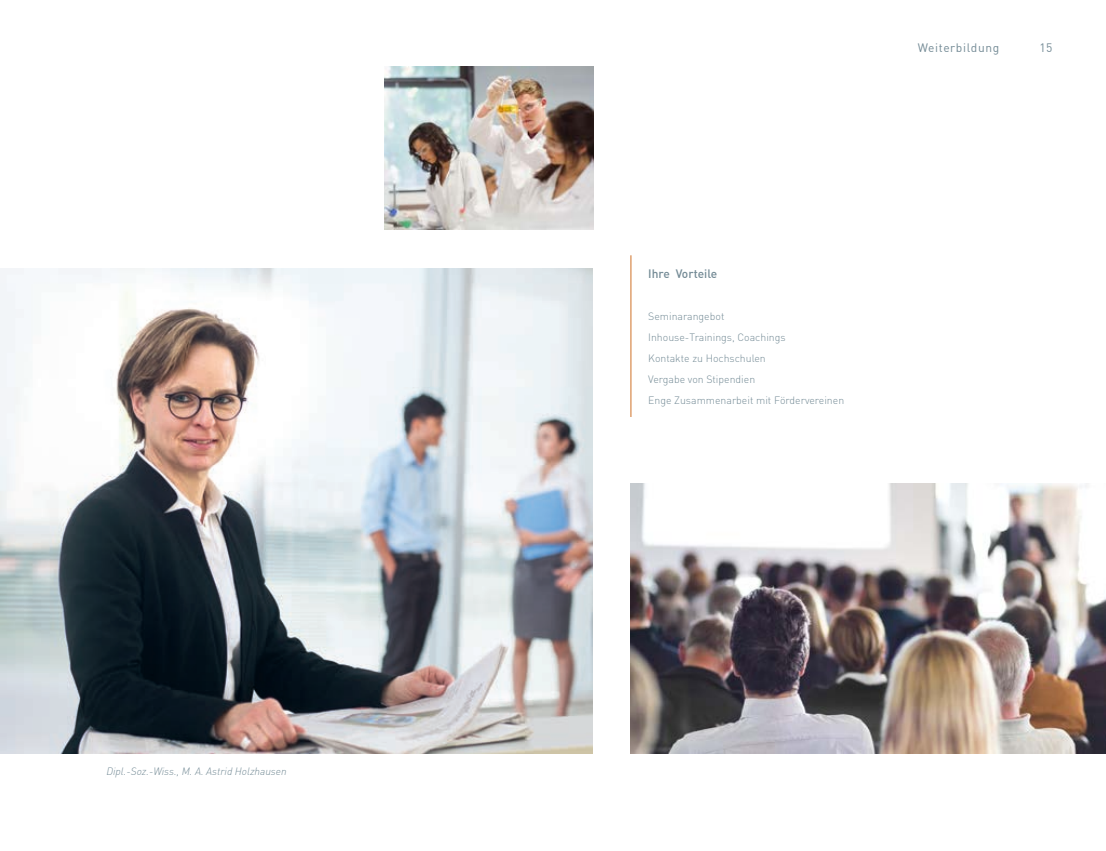
<style>
.page{position:relative;width:1106px;height:851px;background:#fff}
.page>*{position:absolute;margin:0;border:0;box-sizing:border-box;transform-origin:0 0}
.t1{font:12px "DIN";letter-spacing:.05em;color:#738a95}
.t2{font:500 12px "DIN";color:#738a95}
.t3{font:300 10.5px/21px "DIN";color:#738a95}
.t4{font:italic 300 10.5px "DIN";color:#738a95}
</style>
<div class="page">
<hr style="left:630px;top:255px;width:1px;height:162px;background:#cf7026">
<img style="left:384px;top:66px;width:209px;height:164px">
<img style="left:630px;top:483px;width:476px;height:270px">
<img style="left:0;top:268px;width:592px;height:485px">
<p class="t4" style="left:106px;top:764px;width:182px">Dipl.-Soz.-Wiss., M. A. Astrid Holzhausen</p>
<p class="t1" style="left:917px;top:40px;width:83px">Weiterbildung</p>
<p class="t1" style="left:1039px;top:40px;width:15px">15</p>
<p class="t2" style="left:648px;top:266px;width:71px">Ihre Vorteile</p>
<p class="t3" style="left:648px;top:306px;width:197px">Seminarangebot<br>Inhouse-Trainings, Coachings<br>Kontakte zu Hochschulen<br>Vergabe von Stipendien<br>Enge Zusammenarbeit mit Fördervereinen</p>
</div>
